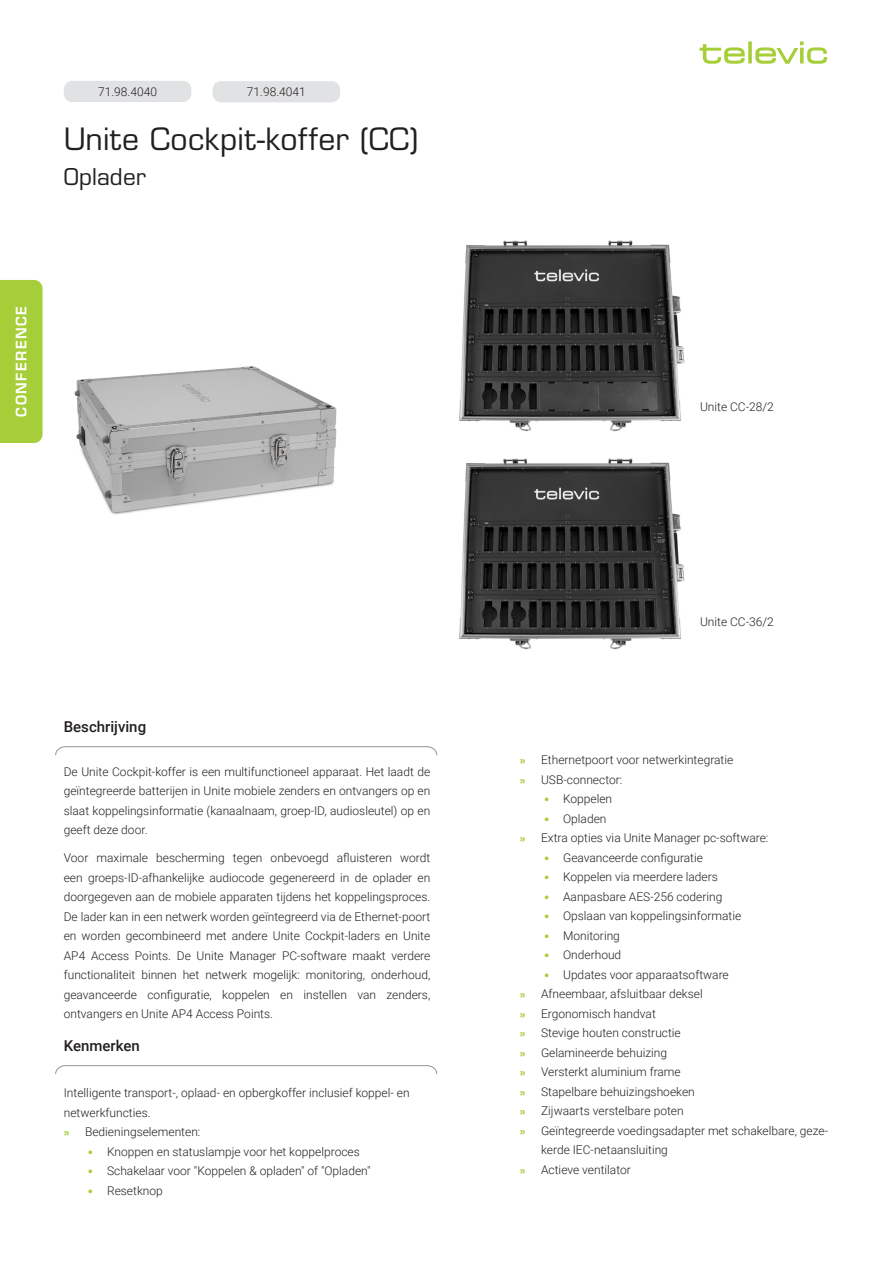
<style>
.page{position:relative;width:893px;height:1263px;background:#fff}
.page>*{position:absolute;margin:0;border:0;box-sizing:border-box;transform-origin:0 0}
.t1{font:30px "Eurostile LT Std";letter-spacing:.015em;color:#231f20}
.t2{font:22.5px "Eurostile LT Std";letter-spacing:.005em;color:#231f20}
.BROOD___regular{font:500 15px "Roboto";color:#231f20}
.t3{font:600 14.1px "Eurostile LT Std";letter-spacing:.1em;color:#fff}
.BROOD___regular-2{font:300 12px/19.5px "Roboto";color:#231f20;text-align:justify}
.Bullets_-_1st{font:300 12px/19.5px "Roboto";color:#231f20}
.DATASHEET_-_number{font:300 12px "Roboto";color:#231f20}
.s1{font-family:"Frutiger LT Std";font-weight:700;font-size:10.5px;color:#a6ce39}
</style>
<div class="page">
<div style="left:0;top:280px;width:43px;height:163px;background:#a6ce39"></div>
<svg style="left:699px;top:41px;width:128px;height:23px"></svg>
<svg style="left:55px;top:746px;width:382px;height:10px"></svg>
<div style="left:64px;top:81px;width:127px;height:21px;background:#e1e2e4;border-radius:9px"></div>
<div style="left:213px;top:81px;width:127px;height:21px;background:#e1e2e4;border-radius:9px"></div>
<svg style="left:55px;top:1065px;width:382px;height:9px"></svg>
<img style="left:74px;top:366px;width:263px;height:149px">
<img style="left:459px;top:240px;width:226px;height:410px">
<p class="DATASHEET_-_number" style="left:98px;top:83px;width:60px">71.98.4040</p>
<p class="DATASHEET_-_number" style="left:247px;top:84px;width:60px">71.98.4041</p>
<p class="t1" style="left:64px;top:121px;width:356px">Unite Cockpit-koffer (CC)</p>
<p class="t2" style="left:64px;top:163px;width:84px">Oplader</p>
<p class="t3" style="left:13px;top:417px;width:112px;rotate:-90deg">CONFERENCE</p>
<p class="BROOD___regular" style="left:64px;top:716px;width:84px">Beschrijving</p>
<p class="BROOD___regular-2" style="left:64px;top:761px;width:368px">De Unite Cockpit-koffer is een multifunctioneel apparaat. Het laadt de geïntegreerde batterijen in Unite mobiele zenders en ontvangers op en slaat koppelingsinformatie (kanaalnaam, groep-ID, audiosleutel) op en geeft deze door.</p>
<p class="BROOD___regular-2" style="left:64px;top:847px;width:368px">Voor maximale bescherming tegen onbevoegd afluisteren wordt een groeps-ID-afhankelijke audiocode gegenereerd in de oplader en doorgegeven aan de mobiele apparaten tijdens het koppelingsproces.<br>De lader kan in een netwerk worden geïntegreerd via de Ethernet-poort en worden gecombineerd met andere Unite Cockpit-laders en Unite AP4 Access Points. De Unite Manager PC-software maakt verdere functionaliteit binnen het netwerk mogelijk: monitoring, onderhoud, geavanceerde configuratie, koppelen en instellen van zenders, ontvangers en Unite AP4 Access Points.</p>
<p class="BROOD___regular" style="left:64px;top:1035px;width:78px">Kenmerken</p>
<p class="Bullets_-_1st" style="left:64px;top:1082px;width:347px">Intelligente transport-, oplaad- en opbergkoffer inclusief koppel- en netwerkfuncties.</p>
<p class="BROOD___regular-2" style="left:64px;top:1121px;width:138px"><span class="s1">»</span> Bedieningselementen:</p>
<p class="BROOD___regular-2" style="left:88px;top:1141px;width:273px"><span class="s1">•</span> Knoppen en statuslampje voor het koppelproces</p>
<p class="BROOD___regular-2" style="left:88px;top:1160px;width:284px"><span class="s1">•</span> Schakelaar voor "Koppelen &amp; opladen" of "Opladen"</p>
<p class="BROOD___regular-2" style="left:88px;top:1180px;width:76px"><span class="s1">•</span> Resetknop</p>
<p class="BROOD___regular-2" style="left:700px;top:397px;width:75px">Unite CC-28/2</p>
<p class="BROOD___regular-2" style="left:700px;top:612px;width:75px">Unite CC-36/2</p>
<p class="BROOD___regular-2" style="left:520px;top:750px;width:215px"><span class="s1">»</span> Ethernetpoort voor netwerkintegratie</p>
<p class="BROOD___regular-2" style="left:520px;top:769px;width:104px"><span class="s1">»</span> USB-connector:</p>
<p class="BROOD___regular-2" style="left:544px;top:789px;width:70px"><span class="s1">•</span> Koppelen</p>
<p class="BROOD___regular-2" style="left:544px;top:808px;width:64px"><span class="s1">•</span> Opladen</p>
<p class="BROOD___regular-2" style="left:520px;top:828px;width:250px"><span class="s1">»</span> Extra opties via Unite Manager pc-software:</p>
<p class="BROOD___regular-2" style="left:544px;top:847px;width:160px"><span class="s1">•</span> Geavanceerde configuratie</p>
<p class="BROOD___regular-2" style="left:544px;top:867px;width:175px"><span class="s1">•</span> Koppelen via meerdere laders</p>
<p class="BROOD___regular-2" style="left:544px;top:886px;width:180px"><span class="s1">•</span> Aanpasbare AES-256 codering</p>
<p class="BROOD___regular-2" style="left:544px;top:906px;width:199px"><span class="s1">•</span> Opslaan van koppelingsinformatie</p>
<p class="BROOD___regular-2" style="left:544px;top:925px;width:77px"><span class="s1">•</span> Monitoring</p>
<p class="BROOD___regular-2" style="left:544px;top:945px;width:79px"><span class="s1">•</span> Onderhoud</p>
<p class="BROOD___regular-2" style="left:544px;top:964px;width:186px"><span class="s1">•</span> Updates voor apparaatsoftware</p>
<p class="BROOD___regular-2" style="left:520px;top:984px;width:184px"><span class="s1">»</span> Afneembaar, afsluitbaar deksel</p>
<p class="BROOD___regular-2" style="left:520px;top:1003px;width:138px"><span class="s1">»</span> Ergonomisch handvat</p>
<p class="BROOD___regular-2" style="left:520px;top:1023px;width:162px"><span class="s1">»</span> Stevige houten constructie</p>
<p class="BROOD___regular-2" style="left:520px;top:1042px;width:149px"><span class="s1">»</span> Gelamineerde behuizing</p>
<p class="BROOD___regular-2" style="left:520px;top:1062px;width:162px"><span class="s1">»</span> Versterkt aluminium frame</p>
<p class="BROOD___regular-2" style="left:520px;top:1081px;width:176px"><span class="s1">»</span> Stapelbare behuizingshoeken</p>
<p class="BROOD___regular-2" style="left:520px;top:1101px;width:165px"><span class="s1">»</span> Zijwaarts verstelbare poten</p>
<p class="BROOD___regular-2" style="left:541px;top:1120px;width:289px;text-indent:-21px"><span class="s1">»</span> Geïntegreerde voedingsadapter met schakelbare, geze&shy;kerde IEC-netaansluiting</p>
<p class="BROOD___regular-2" style="left:520px;top:1159px;width:113px"><span class="s1">»</span> Actieve ventilator</p>
</div>
